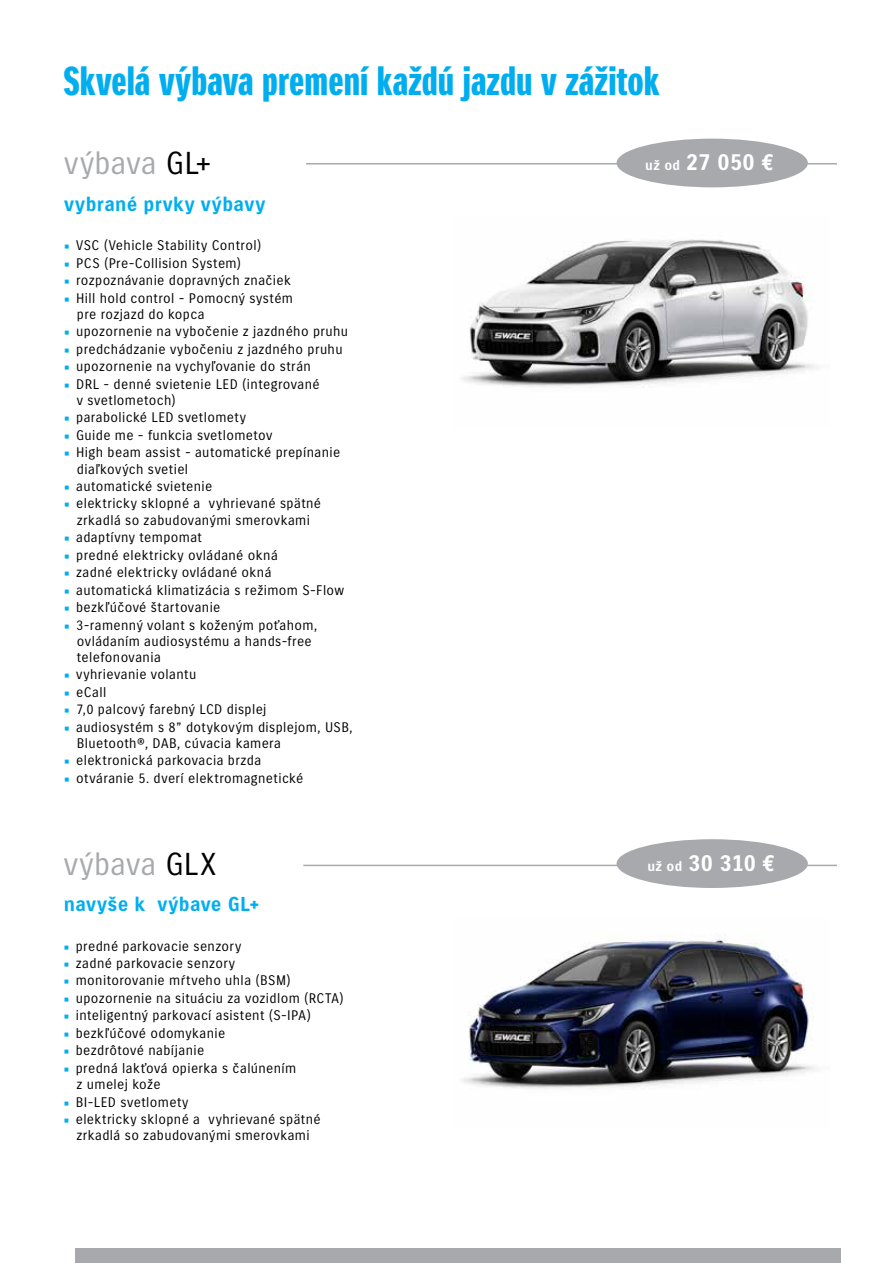
<style>
.page{position:relative;width:893px;height:1263px;background:#fff}
.page>*{position:absolute;margin:0;border:0;box-sizing:border-box;transform-origin:0 0}
.t1{font:39px "Suzuki PRO Headline 2019 OK";color:#00aeef}
.t2{font:30.75px "Suzuki PRO Regular 2019 OK";letter-spacing:.01em;color:#a7a9ac}
.t3{font:22.5px "Suzuki PRO Bold 2019 OK";letter-spacing:.01em;color:#fff}
.t4{font:19.5px "Suzuki PRO Bold 2019 OK";letter-spacing:.015em;color:#00aeef}
.t5{font:13.5px/16.2px "Suzuki PRO Regular 2019 OK";letter-spacing:.025em;color:#000}
.s1{color:#000}
.s2{font-family:"Minion Pro";color:#00aeef}
.s3{font-size:13.5px}
</style>
<div class="page">
<img style="left:461px;top:239px;width:354px;height:148px">
<img style="left:461px;top:935px;width:354px;height:154px">
<hr style="left:306px;top:163px;width:531px;height:1px;background:#a7a9ac">
<hr style="left:303px;top:865px;width:534px;height:1px;background:#a7a9ac">
<div style="left:617px;top:139px;width:191px;height:48px;background:#a7a9ac;border-radius:50%"></div>
<div style="left:617px;top:839px;width:191px;height:49px;background:#a7a9ac;border-radius:50%"></div>
<div style="left:75px;top:1248px;width:766px;height:15px;background:#a7a9ac"></div>
<h1 class="t1" style="left:63px;top:57px;width:598px">Skvelá výbava premení každú jazdu v zážitok</h1>
<h2 class="t2" style="left:64px;top:145px;width:149px">výbava <span class="s1">GL+</span></h2>
<h3 class="t4" style="left:64px;top:192px;width:203px">vybrané prvky výbavy</h3>
<p class="t5" style="left:64px;top:237px;width:199px"><span class="s2">■</span> VSC (Vehicle Stability Control)</p>
<p class="t5" style="left:64px;top:255px;width:179px"><span class="s2">■</span> PCS (Pre-Collision System)</p>
<p class="t5" style="left:64px;top:272px;width:228px"><span class="s2">■</span> rozpoznávanie dopravných značiek</p>
<p class="t5" style="left:77px;top:290px;width:218px;text-indent:-13px"><span class="s2">■</span> Hill hold control - Pomocný systém pre rozjazd do kopca</p>
<p class="t5" style="left:64px;top:324px;width:285px"><span class="s2">■</span> upozornenie na vybočenie z jazdného pruhu</p>
<p class="t5" style="left:64px;top:341px;width:280px"><span class="s2">■</span> predchádzanie vybočeniu z jazdného pruhu</p>
<p class="t5" style="left:64px;top:358px;width:248px"><span class="s2">■</span> upozornenie na vychyľovanie do strán</p>
<p class="t5" style="left:77px;top:376px;width:244px;text-indent:-13px"><span class="s2">■</span> DRL - denné svietenie LED (integrované v svetlometoch)</p>
<p class="t5" style="left:64px;top:410px;width:183px"><span class="s2">■</span> parabolické LED svetlomety</p>
<p class="t5" style="left:64px;top:427px;width:210px"><span class="s2">■</span> Guide me - funkcia svetlometov</p>
<p class="t5" style="left:77px;top:445px;width:265px;text-indent:-13px"><span class="s2">■</span> High beam assist - automatické prepínanie diaľkových svetiel</p>
<p class="t5" style="left:64px;top:478px;width:150px"><span class="s2">■</span> automatické svietenie</p>
<p class="t5" style="left:64px;top:496px;width:258px;text-align:center"><span class="s2">■</span> elektricky sklopné a vyhrievané spätné zrkadlá so zabudovanými smerovkami</p>
<p class="t5" style="left:64px;top:529px;width:139px"><span class="s2">■</span> adaptívny tempomat</p>
<p class="t5" style="left:64px;top:547px;width:215px"><span class="s2">■</span> predné elektricky ovládané okná</p>
<p class="t5" style="left:64px;top:564px;width:209px"><span class="s2">■</span> zadné elektricky ovládané okná</p>
<p class="t5" style="left:64px;top:582px;width:282px"><span class="s2">■</span> automatická klimatizácia s režimom S-Flow</p>
<p class="t5" style="left:64px;top:599px;width:158px"><span class="s2">■</span> bezkľúčové štartovanie</p>
<p class="t5" style="left:77px;top:617px;width:242px;text-indent:-13px"><span class="s2">■</span> 3-ramenný volant s koženým poťahom, ovládaním audiosystému a hands-free telefonovania</p>
<p class="t5" style="left:64px;top:667px;width:134px"><span class="s2">■</span> vyhrievanie volantu</p>
<p class="t5" style="left:64px;top:684px;width:44px"><span class="s2">■</span> eCall</p>
<p class="t5" style="left:64px;top:702px;width:204px"><span class="s2">■</span> 7,0 palcový farebný LCD displej</p>
<p class="t5" style="left:77px;top:719px;width:277px;text-indent:-13px"><span class="s2">■</span> audiosystém s 8” dotykovým displejom, USB,<br>Bluetooth®, DAB, cúvacia kamera</p>
<p class="t5" style="left:64px;top:753px;width:199px"><span class="s2">■</span> elektronická parkovacia brzda</p>
<p class="t5" style="left:64px;top:770px;width:241px"><span class="s2">■</span> otváranie 5. dverí elektromagnetické</p>
<h2 class="t2" style="left:64px;top:845px;width:154px">výbava <span class="s1">GLX</span></h2>
<h3 class="t4" style="left:64px;top:892px;width:198px">navyše k výbave GL+</h3>
<p class="t5" style="left:64px;top:938px;width:179px"><span class="s2">■</span> predné parkovacie senzory</p>
<p class="t5" style="left:64px;top:955px;width:173px"><span class="s2">■</span> zadné parkovacie senzory</p>
<p class="t5" style="left:64px;top:973px;width:228px"><span class="s2">■</span> monitorovanie mŕtveho uhla (BSM)</p>
<p class="t5" style="left:64px;top:990px;width:281px"><span class="s2">■</span> upozornenie na situáciu za vozidlom (RCTA)</p>
<p class="t5" style="left:64px;top:1008px;width:249px"><span class="s2">■</span> inteligentný parkovací asistent (S‑IPA)</p>
<p class="t5" style="left:64px;top:1025px;width:163px"><span class="s2">■</span> bezkľúčové odomykanie</p>
<p class="t5" style="left:64px;top:1043px;width:142px"><span class="s2">■</span> bezdrôtové nabíjanie</p>
<p class="t5" style="left:77px;top:1060px;width:221px;text-indent:-13px"><span class="s2">■</span> predná lakťová opierka s čalúnením z umelej kože</p>
<p class="t5" style="left:64px;top:1094px;width:126px"><span class="s2">■</span> BI-LED svetlomety</p>
<p class="t5" style="left:64px;top:1111px;width:258px;text-align:center"><span class="s2">■</span> elektricky sklopné a vyhrievané spätné zrkadlá so zabudovanými smerovkami</p>
<h3 class="t3" style="left:645px;top:148px;width:130px"><span class="s3">už od</span> 27 050 €</h3>
<h3 class="t3" style="left:647px;top:849px;width:129px"><span class="s3">už od</span> 30 310 €</h3>
</div>
